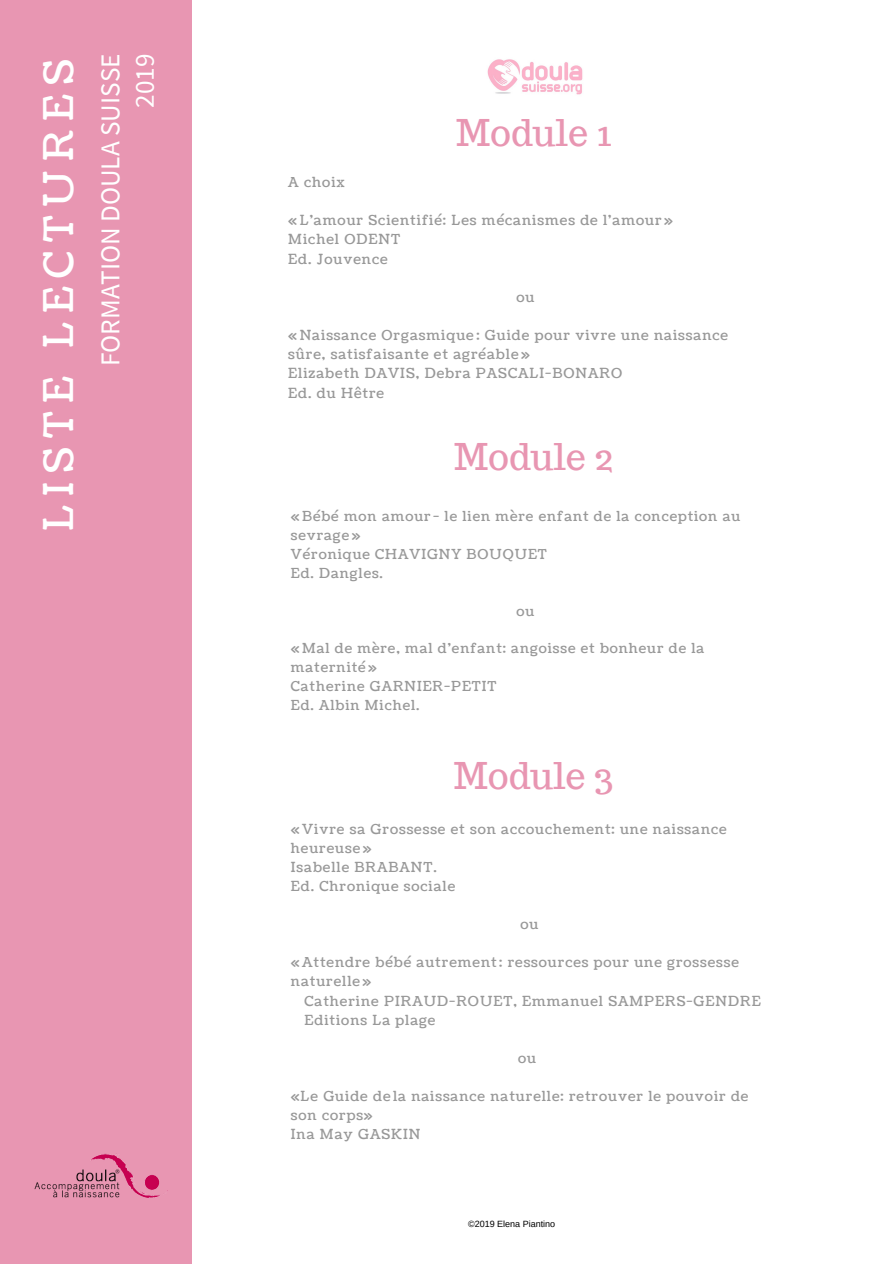
<style>
.page{position:relative;width:894px;height:1264px;background:#fff}
.page>*{position:absolute;margin:0;border:0;box-sizing:border-box;transform-origin:0 0}
.t1{font:40.8px "Coustard";letter-spacing:.22em;color:#fff}
.t2{font:36px "Trocchi";color:#e896b2}
.t3{font:27.15px/34.3px "Source Sans Pro";color:#fff;text-align:right}
.t4{font:13.95px/19.2px "Coustard";letter-spacing:.07em;color:#989898}
.t5{font:13.8px/19px "Coustard";letter-spacing:.07em;color:#989898}
.t6{font:9px "Arimo";color:#000}
</style>
<div class="page">
<div style="left:0;top:0;width:191px;height:1263px;background:#e896b2"></div>
<img style="left:34px;top:1153px;width:126px;height:44px">
<img style="left:487px;top:59px;width:96px;height:36px">
<h1 class="t1" style="left:32px;top:531px;width:473px;rotate:-90deg">LISTE LECTURES</h1>
<h3 class="t3" style="left:93px;top:366px;width:314px;rotate:-90deg">FORMATION DOULA SUISSE<br>2019</h3>
<h2 class="t2" style="left:456px;top:110px;width:156px">Module 1</h2>
<p class="t4" style="left:288px;top:173px;width:58px">A choix</p>
<p class="t4" style="left:288px;top:211px;width:386px">« L’amour Scientifié: Les mécanismes de l'amour »<br>Michel ODENT<br>Ed. Jouvence</p>
<p class="t4" style="left:516px;top:288px;width:20px">ou</p>
<p class="t4" style="left:288px;top:326px;width:441px">« Naissance Orgasmique : Guide pour vivre une naissance sûre, satisfaisante et agréable »<br>Elizabeth DAVIS, Debra PASCALI-BONARO<br>Ed. du Hêtre</p>
<h2 class="t2" style="left:454px;top:433px;width:160px">Module 2</h2>
<p class="t5" style="left:291px;top:507px;width:451px">« Bébé mon amour - le lien mère enfant de la conception au sevrage »<br>Véronique CHAVIGNY BOUQUET<br>Ed. Dangles.</p>
<p class="t5" style="left:516px;top:601px;width:19px">ou</p>
<p class="t5" style="left:291px;top:639px;width:415px">« Mal de mère, mal d'enfant: angoisse et bonheur de la maternité »<br>Catherine GARNIER-PETIT<br>Ed. Albin Michel.</p>
<h2 class="t2" style="left:453px;top:752px;width:161px">Module 3</h2>
<p class="t5" style="left:291px;top:819px;width:437px">« Vivre sa Grossesse et son accouchement: une naissance heureuse »<br>Isabelle BRABANT.<br>Ed. Chronique sociale</p>
<p class="t5" style="left:520px;top:915px;width:19px">ou</p>
<p class="t5" style="left:291px;top:953px;width:449px">« Attendre bébé autrement: ressources pour une grossesse naturelle »</p>
<p class="t5" style="left:304px;top:991px;width:457px">Catherine PIRAUD-ROUET, Emmanuel SAMPERS-GENDRE<br>Editions La plage</p>
<p class="t5" style="left:518px;top:1048px;width:19px">ou</p>
<p class="t5" style="left:291px;top:1086px;width:459px">«Le Guide de la naissance naturelle: retrouver le pouvoir de son corps»<br>Ina May GASKIN</p>
<p class="t6" style="left:468px;top:1218px;width:89px">©2019 Elena Piantino</p>
</div>
